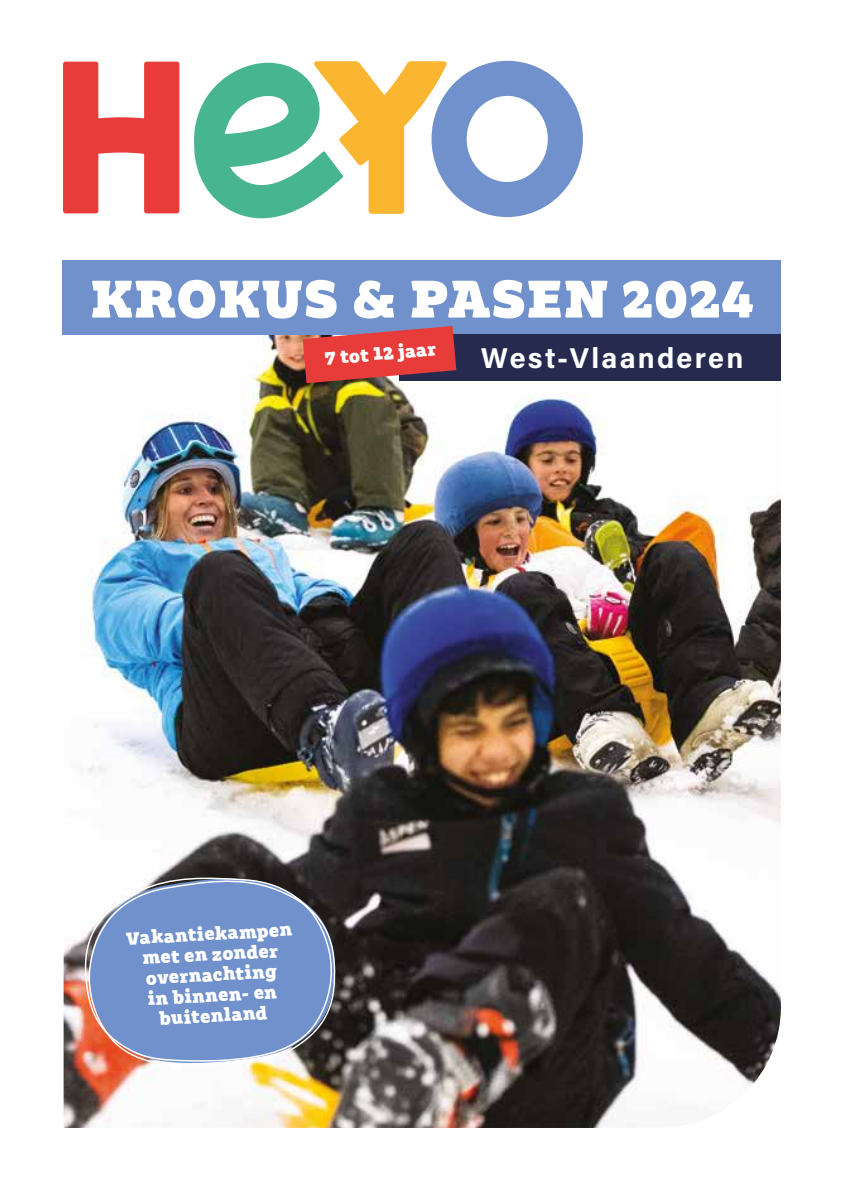
<style>
.page{position:relative;width:844px;height:1191px;background:#fff}
.page>*{position:absolute;margin:0;border:0;box-sizing:border-box;transform-origin:0 0}
.t1{font:700 57.75px "Grueber";color:#fff}
.t2{font:700 28.7px "Acumin Pro";letter-spacing:.08em;color:#fff}
.t3{font:700 19.07px/20.5px "Grueber";color:#fff;text-align:center}
</style>
<div class="page">
<img style="left:64px;top:335px;width:716px;height:793px">
<div style="left:62px;top:260px;width:718px;height:75px;background:#7091cb"></div>
<div style="left:399px;top:334px;width:382px;height:47px;background:#262a4f"></div>
<svg style="left:302px;top:326px;width:154px;height:57px"></svg>
<svg style="left:63px;top:62px;width:116px;height:151px"></svg>
<svg style="left:194px;top:61px;width:388px;height:157px"></svg>
<svg style="left:82px;top:873px;width:254px;height:194px"></svg>
<h1 class="t1" style="left:90px;top:262px;width:665px">KROKUS &amp; PASEN 2024</h1>
<p class="t3" style="left:324px;top:349px;width:113px;rotate:-5deg">7 tot 12 jaar</p>
<h2 class="t2" style="left:480px;top:338px;width:264px">West-Vlaanderen</h2>
<p class="t3" style="left:125px;top:928px;width:168px;rotate:-3deg">Vakantiekampen met en zonder overnachting<br>in binnen- en buitenland</p>
</div>
